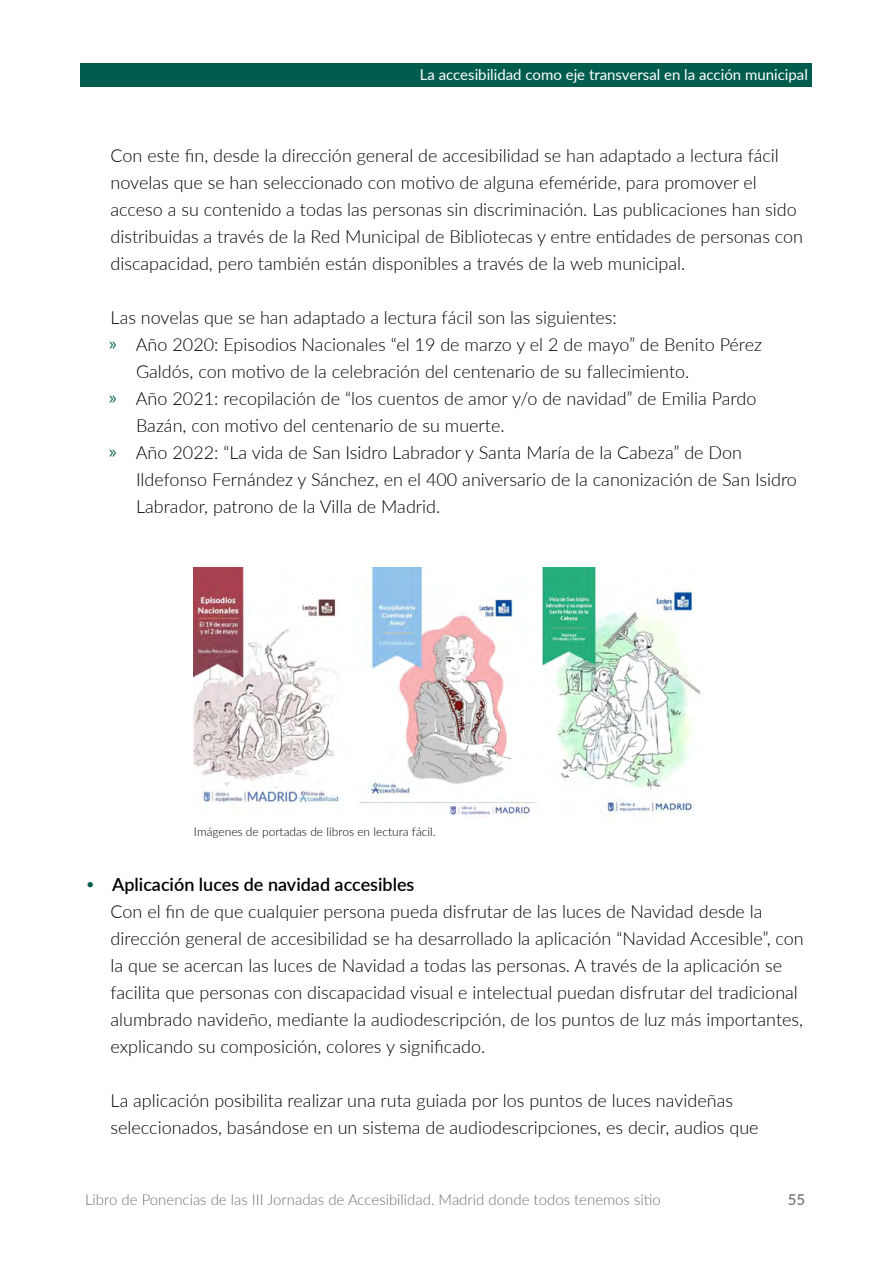
<style>
.page{position:relative;width:893px;height:1263px;background:#fff}
.page>*{position:absolute;margin:0;border:0;box-sizing:border-box;transform-origin:0 0}
.t1{font:300 18px/27px "Lato";color:#000}
.t2{font:600 18px "Lato";color:#000}
.t3{font:300 15px "Lato";color:#706f6f}
.P_CINTILLO{font:15px "Lato";color:#fff}
.t4{font:500 15px "Lato";color:#706f6f}
.t5{font:300 12px "Lato";color:#000}
.s1{font-family:"Myriad Pro";font-weight:400;color:#005d4e}
.s2{font-weight:300;color:#005d4e}
</style>
<div class="page">
<img style="left:194px;top:567px;width:505px;height:251px">
<div style="left:81px;top:64px;width:731px;height:23px;background:#005d4e"></div>
<p class="P_CINTILLO" style="left:420px;top:64px;width:390px">La accesibilidad como eje transversal en la acción municipal</p>
<p class="t1" style="left:111px;top:141px;width:694px">Con este fin, desde la dirección general de accesibilidad se han adaptado a lectura fácil novelas que se han seleccionado con motivo de alguna efeméride, para promover el acceso a su contenido a todas las personas sin discriminación. Las publicaciones han sido distribuidas a través de la Red Municipal de Bibliotecas y entre entidades de personas con discapacidad, pero también están disponibles a través de la web municipal.</p>
<p class="t1" style="left:111px;top:303px;width:508px">Las novelas que se han adaptado a lectura fácil son las siguientes:</p>
<p class="t1" style="left:136px;top:330px;width:628px;text-indent:-27px"><span class="s1">»</span> Año 2020: Episodios Nacionales “el 19 de marzo y el 2 de mayo” de Benito Pérez<br>Galdós, con motivo de la celebración del centenario de su fallecimiento.</p>
<p class="t1" style="left:136px;top:384px;width:622px;text-indent:-27px"><span class="s1">»</span> Año 2021: recopilación de “los cuentos de amor y/o de navidad” de Emilia Pardo<br>Bazán, con motivo del centenario de su muerte.</p>
<p class="t1" style="left:136px;top:438px;width:662px;text-indent:-27px"><span class="s1">»</span> Año 2022: “La vida de San Isidro Labrador y Santa María de la Cabeza” de Don<br>Ildefonso Fernández y Sánchez, en el 400 aniversario de la canonización de San Isidro<br>Labrador, patrono de la Villa de Madrid.</p>
<p class="t5" style="left:194px;top:823px;width:243px">Imágenes de portadas de libros en lectura fácil.</p>
<p class="t2" style="left:85px;top:871px;width:331px"><span class="s2">•</span> Aplicación luces de navidad accesibles</p>
<p class="t1" style="left:111px;top:897px;width:695px">Con el fin de que cualquier persona pueda disfrutar de las luces de Navidad desde la dirección general de accesibilidad se ha desarrollado la aplicación “Navidad Accesible”, con la que se acercan las luces de Navidad a todas las personas. A través de la aplicación se facilita que personas con discapacidad visual e intelectual puedan disfrutar del tradicional alumbrado navideño, mediante la audiodescripción, de los puntos de luz más importantes, explicando su composición, colores y significado.</p>
<p class="t1" style="left:111px;top:1086px;width:650px">La aplicación posibilita realizar una ruta guiada por los puntos de luces navideñas seleccionados, basándose en un sistema de audiodescripciones, es decir, audios que</p>
<p class="t3" style="left:85px;top:1189px;width:577px">Libro de Ponencias de las III Jornadas de Accesibilidad. Madrid donde todos tenemos sitio</p>
<p class="t4" style="left:788px;top:1189px;width:19px">55</p>
</div>
